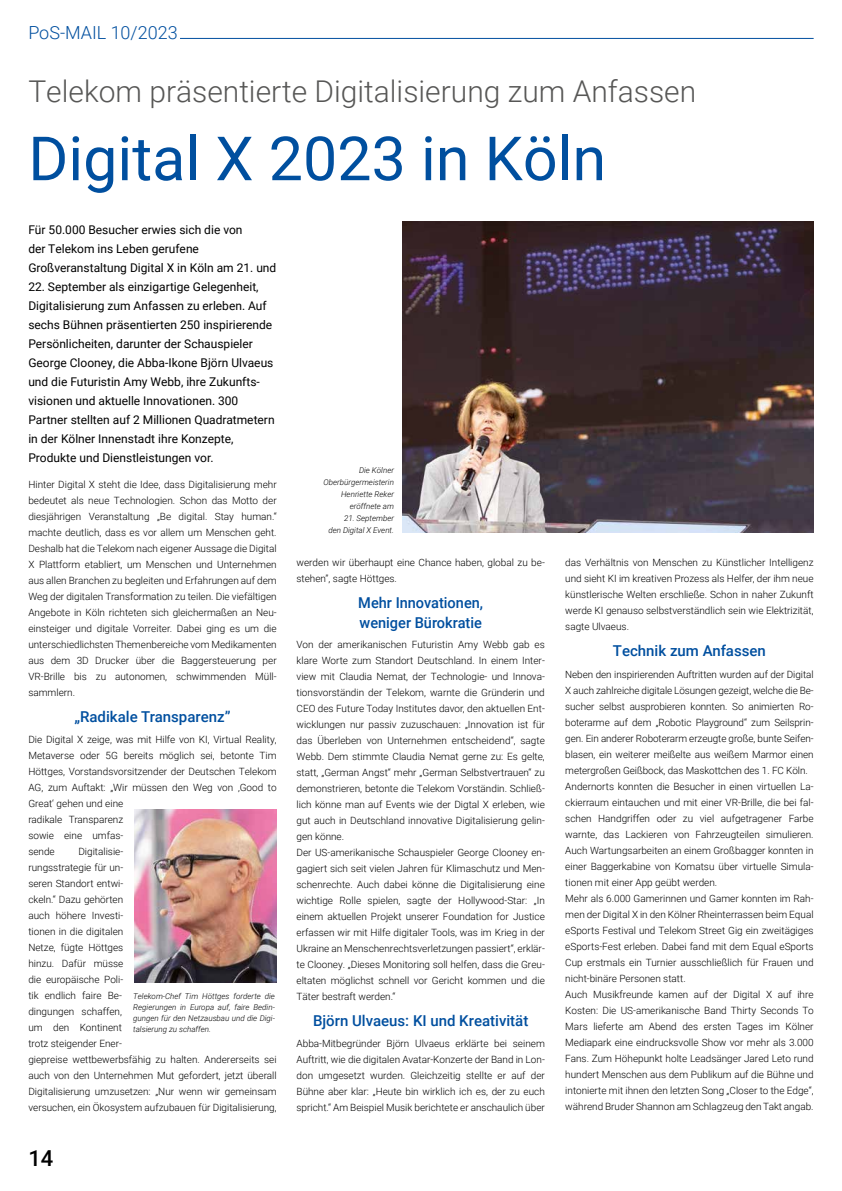
<style>
.page{position:relative;width:842px;height:1191px;background:#fff}
.page>*{position:absolute;margin:0;border:0;box-sizing:border-box;transform-origin:0 0}
.t1{font:61px "Roboto";color:#004f9f}
.t2{font:300 30px "Roboto";color:#575756}
.t3{font:500 22px "Roboto";color:#000}
.t4{font:300 18px "Roboto";color:#004f9f}
.t5{font:500 15px/20px "Roboto";color:#004f9f}
.t6{font:12px/19px "Roboto";color:#000}
.t7{font:300 10px/16px "Roboto";color:#000}
.t8{font:italic 300 8px/12px "Roboto";color:#000;text-align:right}
</style>
<div class="page">
<hr style="left:180px;top:38px;width:634px;height:1px;background:#004f9f">
<img style="left:403px;top:221px;width:411px;height:312px">
<img style="left:135px;top:809px;width:141px;height:173px">
<h3 class="t4" style="left:28px;top:20px;width:151px">PoS-MAIL 10/2023</h3>
<h2 class="t2" style="left:28px;top:71px;width:669px">Telekom präsentierte Digitalisierung zum Anfassen</h2>
<h1 class="t1" style="left:28px;top:116px;width:579px">Digital X 2023 in Köln</h1>
<p class="t6" style="left:28px;top:219px;width:249px">Für 50.000 Besucher erwies sich die von<br>der Telekom ins Leben gerufene<br>Großveranstaltung Digital X in Köln am 21. und</p>
<p class="t6" style="left:28px;top:276px;width:248px">22. September als einzigartige Gelegenheit, Digitalisierung zum Anfassen zu erleben. Auf sechs Bühnen präsentierten 250 inspirierende Persönlicheiten, darunter der Schauspieler George Clooney, die Abba-Ikone Björn Ulvaeus und die Futuristin Amy Webb, ihre Zukunfts&shy;visionen und aktuelle Innovationen. 300<br>Partner stellten auf 2 Millionen Quadratmetern in der Kölner Innenstadt ihre Konzepte, Produkte und Dienstleistungen vor.</p>
<p class="t7" style="left:28px;top:476px;width:250px;text-align:justify">Hinter Digital X steht die Idee, dass Digitalisierung mehr bedeutet als neue Technologien. Schon das Motto der diesjährigen Veranstaltung „Be digital. Stay human.“ machte deutlich, dass es vor allem um Menschen geht.<br>Deshalb hat die Telekom nach eigener Aussage die Digital X Plattform etabliert, um Menschen und Unternehmen aus allen Branchen zu begleiten und Erfahrungen auf dem Weg der digitalen Transformation zu teilen. Die viefältigen Angebote in Köln richteten sich gleichermaßen an Neu&shy;einsteiger und digitale Vorreiter. Dabei ging es um die unterschiedlichsten Themenbereiche vom Medikamenten aus dem 3D Drucker über die Baggersteuerung per VR-Brille bis zu autonomen, schwimmenden Müll&shy;sammlern.</p>
<h3 class="t5" style="left:74px;top:705px;width:158px">„Radikale Transparenz”</h3>
<p class="t7" style="left:28px;top:731px;width:250px">Die Digital X zeige, was mit Hilfe von KI, Virtual Reality, Metaverse oder 5G bereits möglich sei, betonte Tim Höttges, Vorstandsvorsitzender der Deutschen Telekom AG, zum Auftakt: „Wir müssen den Weg von ‚Good to Great‘ gehen und eine<br>radikale Transparenz<br>sowie eine umfas-<br>sende</p>
<p class="t7" style="left:28px;top:843px;width:250px;text-indent:50px">Digitalisie-<br>rungsstrategie für un-<br>seren Standort entwi-<br>ckeln.“ Dazu gehörten<br>auch höhere Investi-<br>tionen in die digitalen<br>Netze, fügte Höttges<br>hinzu. Dafür müsse<br>die europäische Poli-<br>tik endlich faire Be-<br>dingungen schaffen,<br>um den Kontinent<br>trotz steigender Ener-<br>giepreise wettbewerbsfähig zu halten. Andererseits sei auch von den Unternehmen Mut gefordert, jetzt überall<br>Digitalisierung umzusetzen: „Nur wenn wir gemeinsam versuchen, ein Ökosystem aufzubauen für Digitalisierung,</p>
<p class="t8" style="left:133px;top:990px;width:143px;line-height:11px;text-align:justify">Telekom-Chef Tim Höttges forderte die Regierungen in Europa auf, faire Bedin&shy;gungen für den Netzausbau und die Digi&shy;talsierung zu schaffen.</p>
<h3 class="t3" style="left:28px;top:1142px;width:26px">14</h3>
<p class="t8" style="left:323px;top:463px;width:72px">Die Kölner<br>Oberbürgermeisterin<br>Henriette Reker eröffnete am</p>
<p class="t8" style="left:328px;top:511px;width:67px">21. September<br>den Digital X Event.</p>
<p class="t7" style="left:297px;top:554px;width:250px">werden wir überhaupt eine Chance haben, global zu be&shy;stehen”, sagte Höttges.</p>
<h3 class="t5" style="left:358px;top:592px;width:126px">Mehr Innovationen, weniger Bürokratie</h3>
<p class="t7" style="left:296px;top:636px;width:250px">Von der amerikanischen Futuristin Amy Webb gab es klare Worte zum Standort Deutschland. In einem Inter&shy;view mit Claudia Nemat, der Technologie- und Innova&shy;tionsvorständin der Telekom, warnte die Gründerin und CEO des Future Today Institutes davor, den aktuellen Ent&shy;wicklungen nur passiv zuzuschauen: „Innovation ist für das Überleben von Unternehmen entscheidend“, sagte Webb. Dem stimmte Claudia Nemat gerne zu: Es gelte, statt, „German Angst“ mehr „German Selbstvertrauen“ zu demonstrieren, betonte die Telekom Vorständin. Schließ&shy;lich könne man auf Events wie der Digtal X erleben, wie gut auch in Deutschland innovative Digitalisierung gelin&shy;gen könne.<br>Der US-amerikanische Schauspieler George Clooney en&shy;gagiert sich seit vielen Jahren für Klimaschutz und Men&shy;schenrechte. Auch dabei könne die Digitalisierung eine wichtige Rolle spielen, sagte der Hollywood-Star: „In einem aktuellen Projekt unserer Foundation for Justice erfassen wir mit Hilfe digitaler Tools, was im Krieg in der Ukraine an Menschenrechtsverletzungen passiert“, erklär&shy;te Clooney. „Dieses Monitoring soll helfen, dass die Greu&shy;eltaten möglichst schnell vor Gericht kommen und die Täter bestraft werden.“</p>
<h3 class="t5" style="left:313px;top:1010px;width:217px">Björn Ulvaeus: KI und Kreativität</h3>
<p class="t7" style="left:296px;top:1034px;width:250px;text-align:justify">Abba-Mitbegründer Björn Ulvaeus erklärte bei seinem Auftritt, wie die digitalen Avatar-Konzerte der Band in Lon&shy;don umgesetzt wurden. Gleichzeitig stellte er auf der Bühne aber klar: „Heute bin wirklich ich es, der zu euch spricht.“ Am Beispiel Musik berichtete er anschaulich über</p>
<p class="t7" style="left:565px;top:554px;width:250px;text-align:justify">das Verhältnis von Menschen zu Künstlicher Intelligenz und sieht KI im kreativen Prozess als Helfer, der ihm neue künst-lerische Welten erschließe. Schon in naher Zukunft werde KI genauso selbstverständlich sein wie Elektrizität, sagte Ulvaeus.</p>
<h3 class="t5" style="left:613px;top:640px;width:155px">Technik zum Anfassen</h3>
<p class="t7" style="left:565px;top:666px;width:250px">Neben den inspirierenden Auftritten wurden auf der Digital X auch zahlreiche digitale Lösungen gezeigt, welche die Be&shy;sucher selbst ausprobieren konnten. So animierten Ro&shy;boterarme auf dem „Robotic Playground“ zum Seilsprin&shy;gen. Ein anderer Roboterarm erzeugte große, bunte Seifen&shy;blasen, ein weiterer meißelte aus weißem Marmor einen metergroßen Geißbock, das Maskottchen des 1. FC Köln.<br>Andernorts konnten die Besucher in einen virtuellen La&shy;ckierraum eintauchen und mit einer VR-Brille, die bei fal&shy;schen Handgriffen oder zu viel aufgetragener Farbe warnte, das Lackieren von Fahrzeugteilen simulieren.<br>Auch Wartungsarbeiten an einem Großbagger konnten in einer Baggerkabine von Komatsu über virtuelle Simula&shy;tionen mit einer App geübt werden.<br>Mehr als 6.000 Gamerinnen und Gamer konnten im Rah&shy;men der Digital X in den Kölner Rheinterrassen beim Equal eSports Festival und Telekom Street Gig ein zweitägiges eSports-Fest erleben. Dabei fand mit dem Equal eSports Cup erstmals ein Turnier ausschließlich für Frauen und nicht-binäre Personen statt.<br>Auch Musikfreunde kamen auf der Digital X auf ihre -Kosten: Die US-amerikanische Band Thirty Seconds To Mars lieferte am Abend des ersten Tages im Kölner Mediapark eine eindrucksvolle Show vor mehr als 3.000<br>Fans. Zum Höhepunkt holte Leadsänger Jared Leto rund hundert Menschen aus dem Publikum auf die Bühne und intonierte mit ihnen den letzten Song „Closer to the Edge“, während Bruder Shannon am Schlagzeug den Takt angab.</p>
</div>
